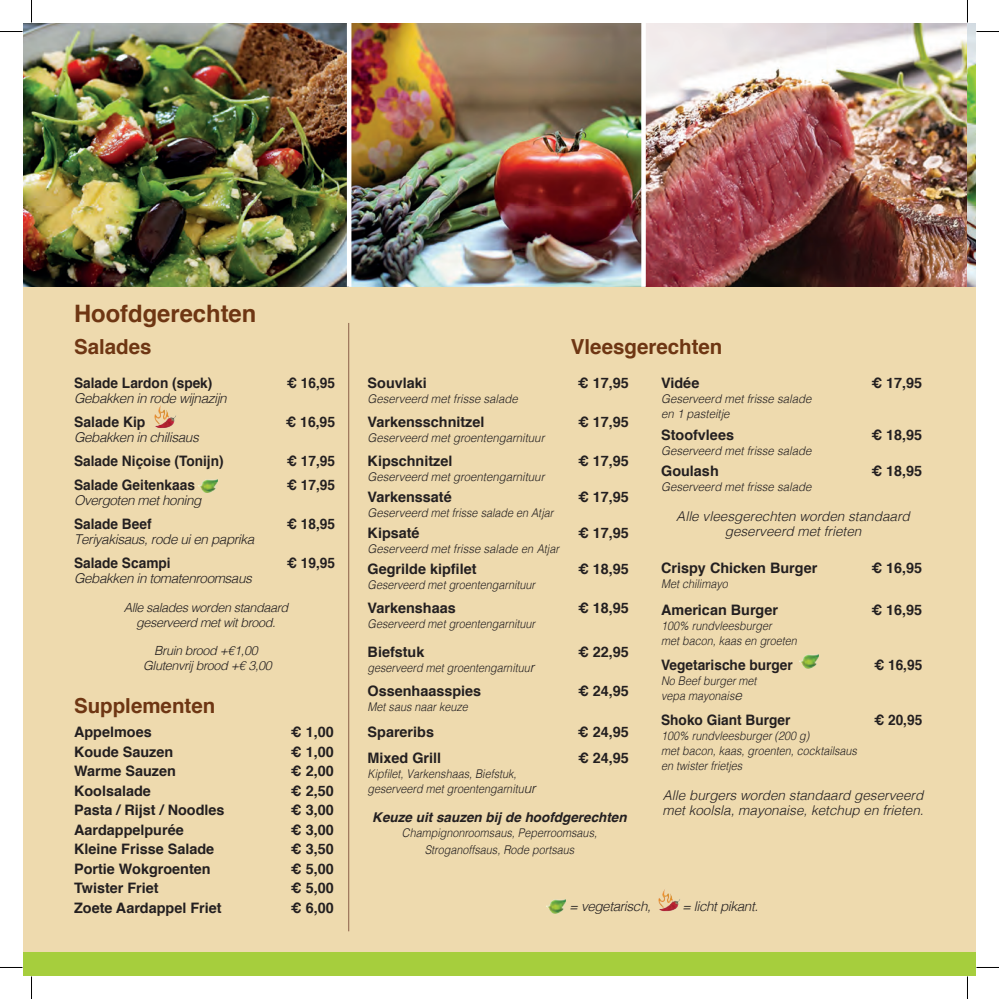
<style>
.page{position:relative;width:999px;height:999px;background:#fff}
.page>*{position:absolute;margin:0;border:0;box-sizing:border-box;transform-origin:0 0}
.t1{font:700 24px "Helvetica";color:#6e3613}
.t2{font:700 20.7px "Helvetica";color:#6e3613}
.t3{font:700 14.4px "Helvetica";color:#231f20}
.t4{font:700 14.4px "Helvetica";color:#231f20;scale:.95 1}
.t5{font:italic 300 13.5px "Helvetica";letter-spacing:-.03em;color:#231f20}
.t6{font:italic 300 13.5px/15px "Helvetica";color:#231f20;text-align:center}
.t7{font:italic 700 13.5px "Helvetica";color:#231f20}
.t8{font:italic 300 12.6px/14.4px "Helvetica";letter-spacing:-.03em;color:#231f20;text-align:center}
.t9{font:italic 300 12px/15px "Helvetica";color:#231f20;scale:.9 1}
.t10{font:italic 300 12px/15px "Helvetica";color:#231f20;scale:.95 1}
.s1{font-size:13.5px}
</style>
<div class="page">
<div style="left:969px;top:23px;width:6px;height:952px;background:#eedaae"></div>
<div style="left:23px;top:23px;width:946px;height:952px;background:#eedaae"></div>
<div style="left:23px;top:952px;width:952px;height:23px;background:#a6ce3d"></div>
<img style="left:351px;top:23px;width:624px;height:264px">
<img style="left:23px;top:23px;width:324px;height:264px">
<img style="left:154px;top:405px;width:22px;height:23px">
<img style="left:199px;top:479px;width:19px;height:14px">
<img style="left:799px;top:655px;width:19px;height:14px">
<svg style="left:641px;top:23px;width:4px;height:264px"></svg>
<hr style="left:347px;top:23px;width:4px;height:264px;background:#fff">
<img style="left:546px;top:899px;width:19px;height:15px">
<img style="left:658px;top:889px;width:22px;height:23px">
<hr style="left:348px;top:323px;width:1px;height:608px;background:#8a5e48">
<svg style="left:0;top:31px;width:22px;height:1px"></svg>
<svg style="left:976px;top:31px;width:22px;height:1px"></svg>
<svg style="left:0;top:967px;width:22px;height:1px"></svg>
<svg style="left:976px;top:967px;width:22px;height:1px"></svg>
<svg style="left:31px;top:0;width:1px;height:22px"></svg>
<svg style="left:31px;top:976px;width:1px;height:22px"></svg>
<svg style="left:967px;top:0;width:1px;height:22px"></svg>
<svg style="left:967px;top:976px;width:1px;height:22px"></svg>
<h1 class="t1" style="left:74px;top:294px;width:184px">Hoofdgerechten</h1>
<h2 class="t2" style="left:74px;top:330px;width:79px">Salades</h2>
<p class="t4" style="left:74px;top:371px;width:147px">Salade Lardon (spek)</p>
<p class="t4" style="left:287px;top:371px;width:52px">€ 16,95</p>
<p class="t5" style="left:74px;top:387px;width:154px">Gebakken in rode wijnazijn</p>
<p class="t3" style="left:74px;top:410px;width:73px">Salade Kip</p>
<p class="t3" style="left:286px;top:410px;width:51px">€ 16,95</p>
<p class="t5" style="left:74px;top:426px;width:126px">Gebakken in chilisaus</p>
<p class="t4" style="left:74px;top:449px;width:159px">Salade Niçoise (Tonijn)</p>
<p class="t4" style="left:287px;top:449px;width:52px">€ 17,95</p>
<p class="t4" style="left:74px;top:473px;width:129px">Salade Geitenkaas</p>
<p class="t4" style="left:287px;top:473px;width:52px">€ 17,95</p>
<p class="t5" style="left:74px;top:489px;width:129px">Overgoten met honing</p>
<p class="t4" style="left:74px;top:512px;width:83px">Salade Beef</p>
<p class="t4" style="left:287px;top:512px;width:52px">€ 18,95</p>
<p class="t5" style="left:74px;top:528px;width:182px">Teriyakisaus, rode ui en paprika</p>
<p class="t4" style="left:74px;top:551px;width:103px">Salade Scampi</p>
<p class="t4" style="left:287px;top:551px;width:52px">€ 19,95</p>
<p class="t5" style="left:74px;top:567px;width:179px">Gebakken in tomatenroomsaus</p>
<p class="t8" style="left:124px;top:599px;width:166px">Alle salades worden standaard geserveerd met wit brood.</p>
<p class="t8" style="left:143px;top:643px;width:130px">Bruin brood +€1,00<br>Glutenvrij brood +€ 3,00</p>
<h2 class="t2" style="left:74px;top:689px;width:143px">Supplementen</h2>
<p class="t3" style="left:74px;top:720px;width:79px">Appelmoes</p>
<p class="t3" style="left:291px;top:720px;width:44px">€ 1,00</p>
<p class="t3" style="left:74px;top:739px;width:101px">Koude Sauzen</p>
<p class="t3" style="left:291px;top:739px;width:44px">€ 1,00</p>
<p class="t3" style="left:74px;top:759px;width:103px">Warme Sauzen</p>
<p class="t3" style="left:291px;top:759px;width:44px">€ 2,00</p>
<p class="t3" style="left:74px;top:778px;width:78px">Koolsalade</p>
<p class="t3" style="left:291px;top:778px;width:44px">€ 2,50</p>
<p class="t3" style="left:74px;top:798px;width:152px">Pasta / Rijst / Noodles</p>
<p class="t3" style="left:291px;top:798px;width:44px">€ 3,00</p>
<p class="t3" style="left:74px;top:817px;width:111px">Aardappelpurée</p>
<p class="t3" style="left:291px;top:817px;width:44px">€ 3,00</p>
<p class="t3" style="left:74px;top:837px;width:142px">Kleine Frisse Salade</p>
<p class="t3" style="left:291px;top:837px;width:44px">€ 3,50</p>
<p class="t3" style="left:74px;top:856px;width:138px">Portie Wokgroenten</p>
<p class="t3" style="left:291px;top:856px;width:44px">€ 5,00</p>
<p class="t3" style="left:74px;top:876px;width:86px">Twister Friet</p>
<p class="t3" style="left:291px;top:876px;width:44px">€ 5,00</p>
<p class="t3" style="left:74px;top:895px;width:149px">Zoete Aardappel Friet</p>
<p class="t3" style="left:291px;top:895px;width:44px">€ 6,00</p>
<h2 class="t2" style="left:571px;top:330px;width:153px">Vleesgerechten</h2>
<p class="t3" style="left:367px;top:371px;width:61px">Souvlaki</p>
<p class="t3" style="left:578px;top:371px;width:52px">€ 17,95</p>
<p class="t10" style="left:367px;top:391px;width:160px">Geserveerd met frisse salade</p>
<p class="t3" style="left:367px;top:410px;width:118px">Varkensschnitzel</p>
<p class="t3" style="left:578px;top:410px;width:52px">€ 17,95</p>
<p class="t10" style="left:367px;top:430px;width:188px">Geserveerd met groentengarnituur</p>
<p class="t3" style="left:367px;top:449px;width:86px">Kipschnitzel</p>
<p class="t3" style="left:578px;top:449px;width:52px">€ 17,95</p>
<p class="t10" style="left:367px;top:469px;width:188px">Geserveerd met groentengarnituur</p>
<p class="t3" style="left:367px;top:485px;width:86px">Varkenssaté</p>
<p class="t3" style="left:578px;top:485px;width:52px">€ 17,95</p>
<p class="t10" style="left:367px;top:505px;width:197px">Geserveerd met frisse salade en Atjar</p>
<p class="t3" style="left:367px;top:521px;width:54px">Kipsaté</p>
<p class="t3" style="left:578px;top:521px;width:52px">€ 17,95</p>
<p class="t10" style="left:367px;top:541px;width:203px">Geserveerd met frisse salade en Atjar</p>
<p class="t3" style="left:367px;top:557px;width:110px">Gegrilde kipfilet</p>
<p class="t3" style="left:578px;top:557px;width:52px">€ 18,95</p>
<p class="t9" style="left:367px;top:577px;width:188px">Geserveerd met groentengarnituur</p>
<p class="t3" style="left:367px;top:596px;width:90px">Varkenshaas</p>
<p class="t3" style="left:578px;top:596px;width:52px">€ 18,95</p>
<p class="t9" style="left:367px;top:616px;width:188px">Geserveerd met groentengarnituur</p>
<p class="t3" style="left:367px;top:640px;width:58px">Biefstuk</p>
<p class="t3" style="left:578px;top:640px;width:52px">€ 22,95</p>
<p class="t9" style="left:367px;top:659px;width:187px">geserveerd met groentengarnituu<span class="s1">r</span></p>
<p class="t3" style="left:367px;top:679px;width:115px">Ossenhaasspies</p>
<p class="t3" style="left:578px;top:679px;width:52px">€ 24,95</p>
<p class="t9" style="left:367px;top:698px;width:113px">Met saus naar keuze</p>
<p class="t3" style="left:367px;top:720px;width:68px">Spareribs</p>
<p class="t3" style="left:578px;top:720px;width:52px">€ 24,95</p>
<p class="t3" style="left:367px;top:746px;width:75px">Mixed Grill</p>
<p class="t3" style="left:578px;top:746px;width:52px">€ 24,95</p>
<p class="t9" style="left:367px;top:765px;width:188px">Kipfilet, Varkenshaas, Biefstuk, geserveerd met groentengarnitu<span class="s1">ur</span></p>
<p class="t7" style="left:372px;top:806px;width:256px">Keuze uit sauzen bij de hoofdgerechten</p>
<p class="t9" style="left:402px;top:824px;width:218px;line-height:16.5px;text-align:center">Champignonroomsaus, Peperroomsaus,<br>Stroganoffsaus, Rode portsaus</p>
<p class="t3" style="left:661px;top:371px;width:40px">Vidée</p>
<p class="t3" style="left:871px;top:371px;width:52px">€ 17,95</p>
<p class="t10" style="left:661px;top:391px;width:160px">Geserveerd met frisse salade en 1 pasteitje</p>
<p class="t3" style="left:661px;top:423px;width:74px">Stoofvlees</p>
<p class="t3" style="left:871px;top:423px;width:52px">€ 18,95</p>
<p class="t10" style="left:661px;top:442px;width:160px">Geserveerd met frisse salade</p>
<p class="t3" style="left:661px;top:459px;width:59px">Goulash</p>
<p class="t3" style="left:871px;top:459px;width:52px">€ 18,95</p>
<p class="t10" style="left:661px;top:479px;width:160px">Geserveerd met frisse salade</p>
<p class="t6" style="left:676px;top:508px;width:235px">Alle vleesgerechten worden standaard geserveerd met frieten</p>
<p class="t3" style="left:661px;top:555px;width:158px">Crispy Chicken Burger</p>
<p class="t3" style="left:871px;top:555px;width:52px">€ 16,95</p>
<p class="t9" style="left:661px;top:575px;width:76px">Met chilimayo</p>
<p class="t3" style="left:661px;top:597px;width:118px">American Burger</p>
<p class="t3" style="left:871px;top:597px;width:52px">€ 16,95</p>
<p class="t9" style="left:661px;top:617px;width:152px">100% rundvleesburger<br>met bacon, kaas en groeten</p>
<p class="t4" style="left:661px;top:653px;width:140px">Vegetarische burger</p>
<p class="t4" style="left:874px;top:653px;width:52px">€ 16,95</p>
<p class="t9" style="left:661px;top:672px;width:108px">No Beef burger met vepa mayonais<span class="s1">e</span></p>
<p class="t4" style="left:661px;top:708px;width:138px">Shoko Giant Burger</p>
<p class="t4" style="left:874px;top:708px;width:52px">€ 20,95</p>
<p class="t9" style="left:661px;top:727px;width:219px">100% rundvleesburger (200 g)<br>met bacon, kaas, groenten, cocktailsaus en twister frietjes</p>
<p class="t6" style="left:662px;top:787px;width:263px;text-align:left">Alle burgers worden standaard geserveerd met koolsla, mayonaise, ketchup en frieten.</p>
<p class="t5" style="left:569px;top:894px;width:83px">= vegetarisch,</p>
<p class="t5" style="left:682px;top:894px;width:78px">= licht pikant.</p>
</div>
